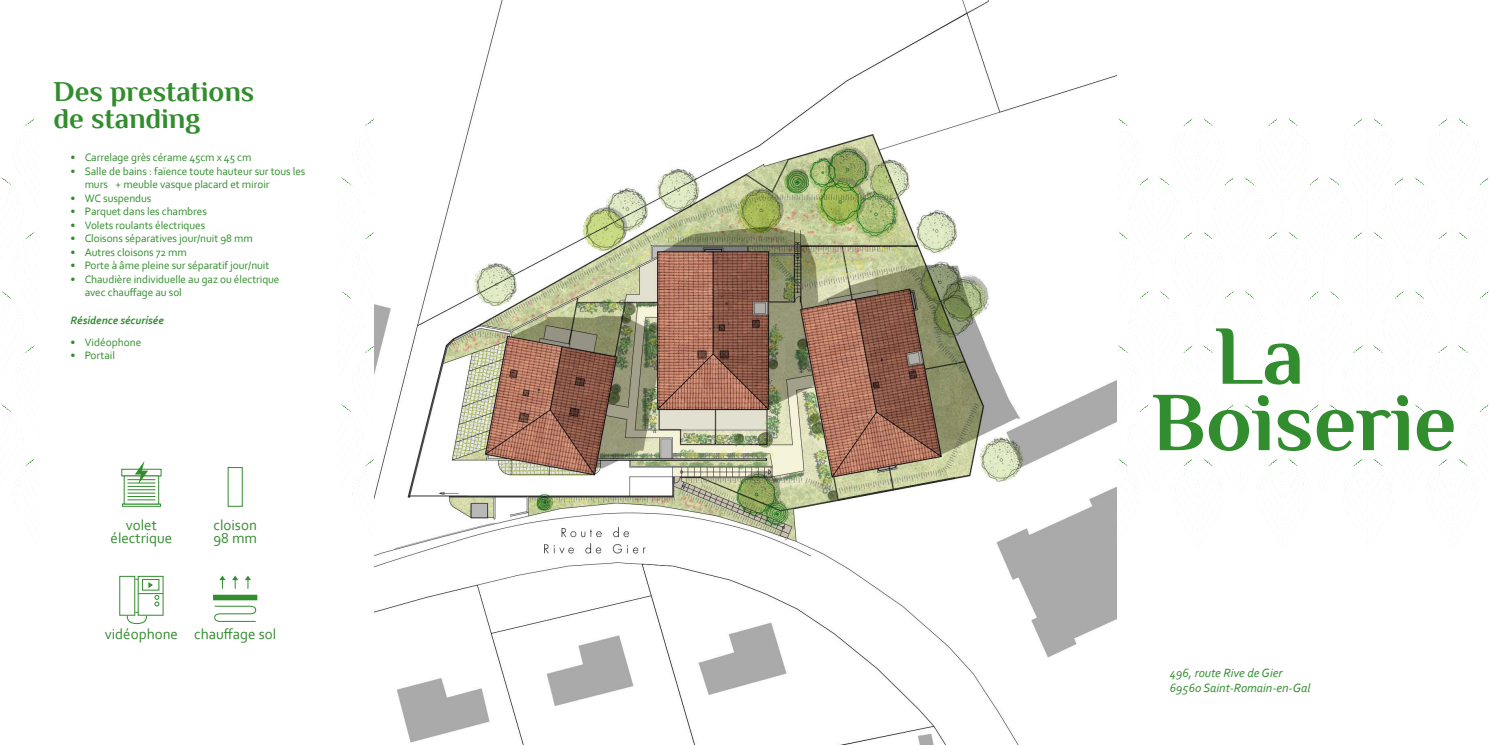
<style>
.page{position:relative;width:1489px;height:745px;background:#fff}
.page>*{position:absolute;margin:0;border:0;box-sizing:border-box;transform-origin:0 0}
.t1{font:700 83.75px/66.4px "Philosopher";color:#328d2e}
.t2{font:700 28.75px/27px "Philosopher";color:#328d2e}
.t3{font:15px/12.6px "Corbel";color:#328d2e}
.t4{font:italic 12.5px/15px "Corbel";color:#328d2e}
.t5{font:11.25px/13.5px "Corbel";letter-spacing:-.005em;color:#328d2e}
.t6{font:italic 700 11.25px "Corbel";color:#328d2e}
</style>
<div class="page">
<svg style="left:1116px;top:118px;width:372px;height:432px"></svg>
<img style="left:374px;top:0;width:742px;height:744px">
<div style="left:119px;top:575px;width:16px;height:40px;background:#fff;border:1px solid #328d2e"></div>
<svg style="left:125px;top:575px;width:39px;height:49px"></svg>
<svg style="left:1px;top:115px;width:590px;height:435px"></svg>
<svg style="left:214px;top:605px;width:43px;height:17px"></svg>
<div style="left:216px;top:594px;width:38px;height:6px;background:#328d2e"></div>
<svg style="left:245px;top:575px;width:6px;height:13px"></svg>
<svg style="left:232px;top:575px;width:6px;height:13px"></svg>
<svg style="left:219px;top:575px;width:6px;height:13px"></svg>
<h2 class="t2" style="left:54px;top:78px;width:202px">Des prestations de standing</h2>
<p class="t5" style="left:71px;top:150px;width:182px">• Carrelage grès cérame 45cm x 45 cm</p>
<p class="t5" style="left:85px;top:164px;width:222px;text-indent:-14px">• Salle de bains : faïence toute hauteur sur tous les murs + meuble vasque placard et miroir</p>
<p class="t5" style="left:71px;top:191px;width:82px">• WC suspendus</p>
<p class="t5" style="left:71px;top:204px;width:138px">• Parquet dans les chambres</p>
<p class="t5" style="left:71px;top:218px;width:136px">• Volets roulants électriques</p>
<p class="t5" style="left:71px;top:231px;width:184px">• Cloisons séparatives jour/nuit 98 mm</p>
<p class="t5" style="left:71px;top:245px;width:118px">• Autres cloisons 72 mm</p>
<p class="t5" style="left:71px;top:258px;width:200px">• Porte à âme pleine sur séparatif jour/nuit</p>
<p class="t5" style="left:85px;top:272px;width:196px;text-indent:-14px">• Chaudière individuelle au gaz ou électrique avec chauffage au sol</p>
<p class="t6" style="left:71px;top:312px;width:95px">Résidence sécurisée</p>
<p class="t5" style="left:71px;top:334px;width:72px">• Vidéophone</p>
<p class="t5" style="left:71px;top:348px;width:46px">• Portail</p>
<h3 class="t3" style="left:110px;top:518px;width:63px;text-align:center">volet électrique</h3>
<h3 class="t3" style="left:213px;top:518px;width:45px">cloison<br>98 mm</h3>
<h3 class="t3" style="left:105px;top:626px;width:173px">vidéophone chauffage sol</h3>
<h1 class="t1" style="left:1151px;top:323px;width:306px;text-indent:63px">La<br>Boiserie</h1>
<p class="t4" style="left:1169px;top:665px;width:142px">496, route Rive de Gier<br>69560 Saint-Romain-en-Gal</p>
</div>
